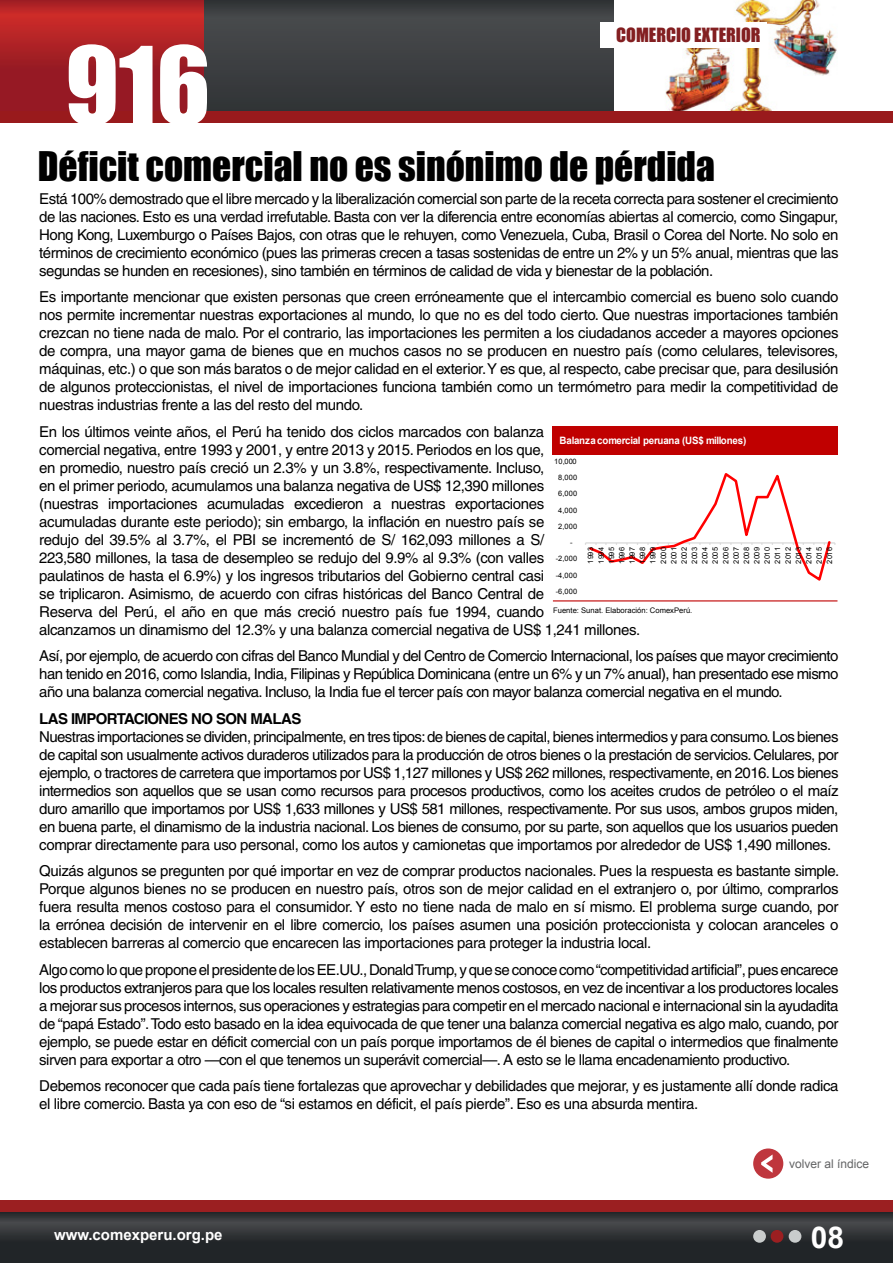
<style>
.page{position:relative;width:893px;height:1263px;background:#fff}
.page>*{position:absolute;margin:0;border:0;box-sizing:border-box;transform-origin:0 0}
.t1{font:99px "Impact";color:#fff}
.t2{font:37.5px "Impact";color:#000}
.t3{font:700 30px "Arial";color:#fff}
.t4{font:18px "Impact";color:#831f21}
.t5{font:15px/18px "Helvetica";letter-spacing:-.025em;color:#000;text-align:justify}
.t6{font:700 15px "Helvetica";letter-spacing:-.04em;color:#000}
.t7{font:700 15px "Arial";color:#fff}
.t8{font:12px "Arial";color:#636465}
.t9{font:700 10.2px "Arial";letter-spacing:-.02em;color:#fff;scale:.96 1}
.t10{font:7.65px "Arial";color:#000}
.t11{font:7.5px "Arial";letter-spacing:.025em;color:#000}
.t12{font:7.35px/10.4px "Arial";letter-spacing:.025em;color:#000;text-align:justify}
</style>
<div class="page">
<div style="left:200px;top:0;width:436px;height:123px;background:#3c3e41"></div>
<img style="left:615px;top:0;width:222px;height:111px">
<div style="left:600px;top:22px;width:166px;height:26px;background:#fff"></div>
<svg style="left:0;top:1212px;width:893px;height:51px;background:#2c2f32"></svg>
<div style="left:0;top:1200px;width:893px;height:12px;background:#9b1f21"></div>
<div style="left:753px;top:1230px;width:13px;height:13px;background:#c9cccc;border-radius:50%"></div>
<div style="left:771px;top:1230px;width:12px;height:13px;background:#9b1f21;border-radius:50%"></div>
<div style="left:789px;top:1230px;width:12px;height:13px;background:#c9cccc;border-radius:50%"></div>
<div style="left:753px;top:1148px;width:30px;height:31px;background:#bf363d;border-radius:50%"></div>
<svg style="left:761px;top:1155px;width:11px;height:18px"></svg>
<svg style="left:0;top:0;width:203px;height:111px;background:#a71f25"></svg>
<div style="left:0;top:111px;width:893px;height:12px;background:#991a1c"></div>
<div style="left:552px;top:426px;width:285px;height:29px;background:#c00000"></div>
<hr style="left:553px;top:600px;width:284px;height:2px;background:#ce3b3b">
<svg style="left:585px;top:473px;width:250px;height:108px"></svg>
<h1 class="t1" style="left:65px;top:8px;width:147px">916</h1>
<p class="t4" style="left:616px;top:21px;width:146px">COMERCIO EXTERIOR</p>
<h2 class="t2" style="left:38px;top:137px;width:679px">Déficit comercial no es sinónimo de pérdida</h2>
<p class="t5" style="left:39px;top:189px;width:801px">Está 100% demostrado que el libre mercado y la liberalización comercial son parte de la receta correcta para sostener el crecimiento de las naciones. Esto es una verdad irrefutable. Basta con ver la diferencia entre economías abiertas al comercio, como Singapur, Hong Kong, Luxemburgo o Países Bajos, con otras que le rehuyen, como Venezuela, Cuba, Brasil o Corea del Norte. No solo en términos de crecimiento económico (pues las primeras crecen a tasas sostenidas de entre un 2% y un 5% anual, mientras que las segundas se hunden en recesiones), sino también en términos de calidad de vida y bienestar de la población.</p>
<p class="t5" style="left:39px;top:288px;width:801px">Es importante mencionar que existen personas que creen erróneamente que el intercambio comercial es bueno solo cuando nos permite incrementar nuestras exportaciones al mundo, lo que no es del todo cierto. Que nuestras importaciones también crezcan no tiene nada de malo. Por el contrario, las importaciones les permiten a los ciudadanos acceder a mayores opciones de compra, una mayor gama de bienes que en muchos casos no se producen en nuestro país (como celulares, televisores, máquinas, etc.) o que son más baratos o de mejor calidad en el exterior. Y es que, al respecto, cabe precisar que, para desilusión de algunos proteccionistas, el nivel de importaciones funciona también como un termómetro para medir la competitividad de nuestras industrias frente a las del resto del mundo.</p>
<p class="t5" style="left:39px;top:422px;width:602px;text-align:left">En los últimos veinte años, el Perú ha tenido dos ciclos marcados con balanza<br>comercial negativa, entre 1993 y 2001, y entre 2013 y 2015. Periodos en los que,<br>en promedio, nuestro país creció un 2.3% y un 3.8%, respectivamente. Incluso,<br>en el primer periodo, acumulamos una balanza negativa de US$ 12,390 millones<br>(nuestras importaciones acumuladas excedieron a nuestras exportaciones<br>acumuladas durante este periodo); sin embargo, la inflación en nuestro país se<br>redujo del 39.5% al 3.7%, el PBI se incrementó de S/ 162,093 millones a S/<br>223,580 millones, la tasa de desempleo se redujo del 9.9% al 9.3% (con valles<br>paulatinos de hasta el 6.9%) y los ingresos tributarios del Gobierno central casi<br>se triplicaron. Asimismo, de acuerdo con cifras históricas del Banco Central de<br>Reserva del Perú, el año en que más creció nuestro país fue 1994, cuando<br>alcanzamos un dinamismo del 12.3% y una balanza comercial negativa de US$ 1,241 millones.</p>
<p class="t5" style="left:39px;top:647px;width:801px">Así, por ejemplo, de acuerdo con cifras del Banco Mundial y del Centro de Comercio Internacional, los países que mayor crecimiento han tenido en 2016, como Islandia, India, Filipinas y República Dominicana (entre un 6% y un 7% anual), han presentado ese mismo año una balanza comercial negativa. Incluso, la India fue el tercer país con mayor balanza comercial negativa en el mundo.</p>
<p class="t6" style="left:39px;top:709px;width:264px">LAS IMPORTACIONES NO SON MALAS</p>
<p class="t5" style="left:39px;top:727px;width:801px">Nuestras importaciones se dividen, principalmente, en tres tipos: de bienes de capital, bienes intermedios y para consumo. Los bienes de capital son usualmente activos duraderos utilizados para la producción de otros bienes o la prestación de servicios. Celulares, por ejemplo, o tractores de carretera que importamos por US$ 1,127 millones y US$ 262 millones, respectivamente, en 2016. Los bienes intermedios son aquellos que se usan como recursos para procesos productivos, como los aceites crudos de petróleo o el maíz duro amarillo que importamos por US$ 1,633 millones y US$ 581 millones, respectivamente. Por sus usos, ambos grupos miden, en buena parte, el dinamismo de la industria nacional. Los bienes de consumo, por su parte, son aquellos que los usuarios pueden comprar directamente para uso personal, como los autos y camionetas que importamos por alrededor de US$ 1,490 millones.</p>
<p class="t5" style="left:39px;top:862px;width:802px">Quizás algunos se pregunten por qué importar en vez de comprar productos nacionales. Pues la respuesta es bastante simple.<br>Porque algunos bienes no se producen en nuestro país, otros son de mejor calidad en el extranjero o, por último, comprarlos fuera resulta menos costoso para el consumidor. Y esto no tiene nada de malo en sí mismo. El problema surge cuando, por la errónea decisión de intervenir en el libre comercio, los países asumen una posición proteccionista y colocan aranceles o establecen barreras al comercio que encarecen las importaciones para proteger la industria local.</p>
<p class="t5" style="left:39px;top:960px;width:801px">Algo como lo que propone el presidente de los EE.UU., Donald Trump, y que se conoce como “competitividad artificial”, pues encarece los productos extranjeros para que los locales resulten relativamente menos costosos, en vez de incentivar a los productores locales a mejorar sus procesos internos, sus operaciones y estrategias para competir en el mercado nacional e internacional sin la ayudadita de “papá Estado”. Todo esto basado en la idea equivocada de que tener una balanza comercial negativa es algo malo, cuando, por ejemplo, se puede estar en déficit comercial con un país porque importamos de él bienes de capital o intermedios que finalmente sirven para exportar a otro —con el que tenemos un superávit comercial—. A esto se le llama encadenamiento productivo.</p>
<p class="t5" style="left:39px;top:1077px;width:801px">Debemos reconocer que cada país tiene fortalezas que aprovechar y debilidades que mejorar, y es justamente allí donde radica el libre comercio. Basta ya con eso de “si estamos en déficit, el país pierde”. Eso es una absurda mentira.</p>
<p class="t9" style="left:559px;top:433px;width:196px">Balanza comercial peruana (US$ millones)</p>
<p class="t11" style="left:554px;top:456px;width:24px">10,000</p>
<p class="t11" style="left:558px;top:472px;width:20px">8,000</p>
<p class="t11" style="left:558px;top:489px;width:20px">6,000</p>
<p class="t11" style="left:558px;top:505px;width:20px">4,000</p>
<p class="t11" style="left:558px;top:521px;width:20px">2,000</p>
<p class="t11" style="left:570px;top:537px;width:4px">-</p>
<p class="t12" style="left:586px;top:564px;width:18px;rotate:-90deg">1993<br>1994<br>1995<br>1996<br>1997<br>1998<br>1999<br>2000<br>2001<br>2002<br>2003<br>2004<br>2005<br>2006<br>2007<br>2008<br>2009<br>2010<br>2011<br>2012<br>2013<br>2014<br>2015<br>2016</p>
<p class="t11" style="left:556px;top:554px;width:23px">-2,000</p>
<p class="t11" style="left:556px;top:570px;width:23px">-4,000</p>
<p class="t11" style="left:556px;top:586px;width:23px">-6,000</p>
<p class="t10" style="left:553px;top:605px;width:141px">Fuente: Sunat. Elaboración: ComexPerú.</p>
<p class="t7" style="left:54px;top:1225px;width:170px">www.comexperu.org.pe</p>
<p class="t8" style="left:789px;top:1156px;width:82px">volver al índice</p>
<h3 class="t3" style="left:811px;top:1217px;width:35px">08</h3>
</div>
